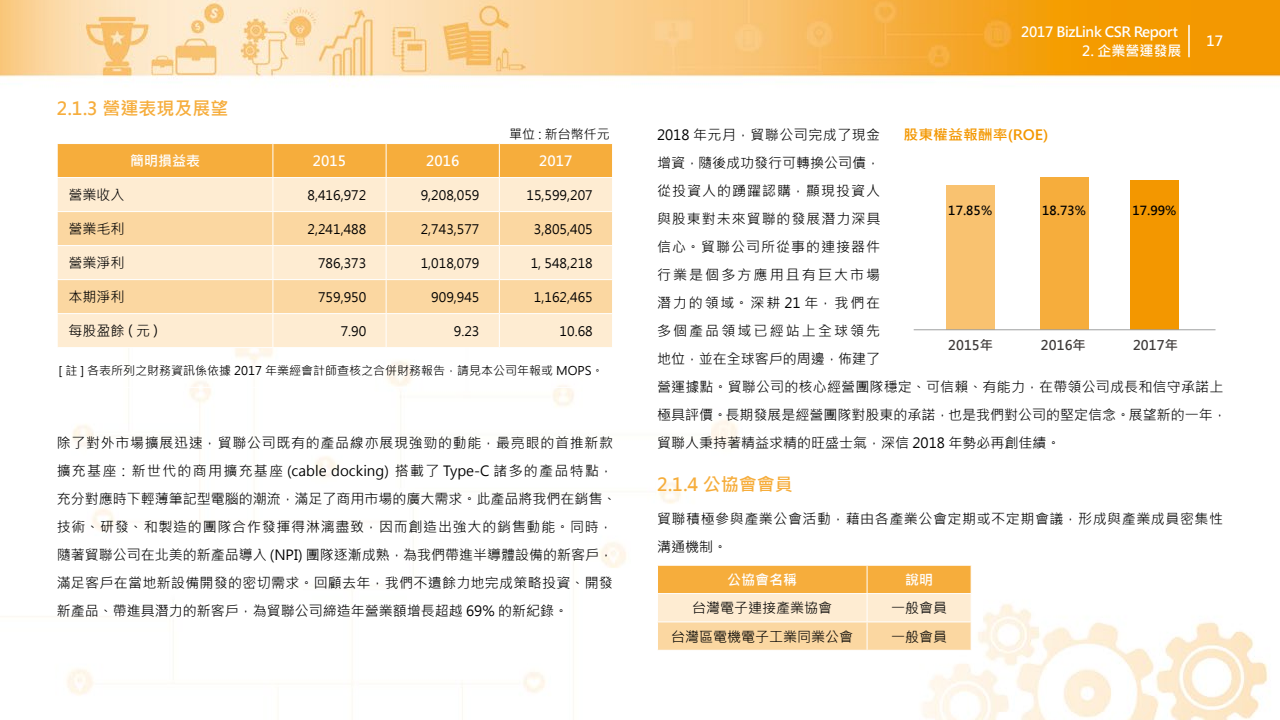
<style>
.page{position:relative;width:1280px;height:720px;background:#fff}
.page>*{position:absolute;margin:0;border:0;box-sizing:border-box;transform-origin:0 0}
.t1{font:700 18px "Microsoft Jheng Hei";color:#f6ad3c}
.t2{font:700 14.2px "Microsoft Jheng Hei";color:#f39700;scale:1.05 1}
.t3{font:14px/28px "Microsoft Jheng Hei";letter-spacing:.015em;color:#000}
.t4{font:14px/28px "Microsoft Jheng Hei";letter-spacing:.04em;color:#000}
.t5{font:700 14px "Microsoft Jheng Hei";color:#fff}
.t6{font:700 14px "Microsoft Jheng Hei";letter-spacing:-.025em;color:#fff}
.t7{font:700 13.3px "Microsoft Jheng Hei";color:#3e3a39}
.t8{font:13px "Microsoft Jheng Hei";color:#000}
.t9{font:700 12.4px "Microsoft Jheng Hei";color:#000}
.t10{font:12px "Microsoft Jheng Hei";color:#000}
</style>
<div class="page">
<img style="left:0;top:0;width:1280px;height:720px">
<div style="left:946px;top:185px;width:49px;height:145px;background:#f9c270"></div>
<div style="left:1040px;top:177px;width:48px;height:153px;background:#f6ad3c"></div>
<div style="left:1130px;top:181px;width:49px;height:149px;background:#f39700"></div>
<hr style="left:914px;top:329px;width:302px;height:1px;background:#9fa0a0">
<div style="left:58px;top:144px;width:554px;height:33px;background:#f6ad3c"></div>
<div style="left:58px;top:178px;width:554px;height:169px;background:#feecd2"></div>
<svg style="left:58px;top:212px;width:554px;height:101px;background:#fcdeb1"></svg>
<hr style="left:57px;top:143px;width:216px;height:1px;background:#fff">
<hr style="left:57px;top:144px;width:1px;height:33px;background:#fff">
<hr style="left:273px;top:143px;width:113px;height:1px;background:#fff">
<hr style="left:272px;top:144px;width:1px;height:33px;background:#fff">
<hr style="left:386px;top:143px;width:113px;height:1px;background:#fff">
<hr style="left:386px;top:144px;width:1px;height:33px;background:#fff">
<hr style="left:499px;top:143px;width:114px;height:1px;background:#fff">
<hr style="left:499px;top:144px;width:1px;height:33px;background:#fff">
<hr style="left:612px;top:144px;width:1px;height:33px;background:#fff">
<hr style="left:57px;top:177px;width:216px;height:1px;background:#fff">
<hr style="left:57px;top:178px;width:1px;height:33px;background:#fff">
<hr style="left:273px;top:177px;width:113px;height:1px;background:#fff">
<hr style="left:272px;top:178px;width:1px;height:33px;background:#fff">
<hr style="left:386px;top:177px;width:113px;height:1px;background:#fff">
<hr style="left:386px;top:178px;width:1px;height:33px;background:#fff">
<hr style="left:499px;top:177px;width:114px;height:1px;background:#fff">
<hr style="left:499px;top:178px;width:1px;height:33px;background:#fff">
<hr style="left:612px;top:178px;width:1px;height:33px;background:#fff">
<hr style="left:57px;top:211px;width:216px;height:1px;background:#fff">
<hr style="left:57px;top:212px;width:1px;height:33px;background:#fff">
<hr style="left:273px;top:211px;width:113px;height:1px;background:#fff">
<hr style="left:272px;top:212px;width:1px;height:33px;background:#fff">
<hr style="left:386px;top:211px;width:113px;height:1px;background:#fff">
<hr style="left:386px;top:212px;width:1px;height:33px;background:#fff">
<hr style="left:499px;top:211px;width:114px;height:1px;background:#fff">
<hr style="left:499px;top:212px;width:1px;height:33px;background:#fff">
<hr style="left:612px;top:212px;width:1px;height:33px;background:#fff">
<hr style="left:57px;top:245px;width:216px;height:1px;background:#fff">
<hr style="left:57px;top:246px;width:1px;height:33px;background:#fff">
<hr style="left:273px;top:245px;width:113px;height:1px;background:#fff">
<hr style="left:272px;top:246px;width:1px;height:33px;background:#fff">
<hr style="left:386px;top:245px;width:113px;height:1px;background:#fff">
<hr style="left:386px;top:246px;width:1px;height:33px;background:#fff">
<hr style="left:499px;top:245px;width:114px;height:1px;background:#fff">
<hr style="left:499px;top:246px;width:1px;height:33px;background:#fff">
<hr style="left:612px;top:246px;width:1px;height:33px;background:#fff">
<hr style="left:57px;top:279px;width:216px;height:1px;background:#fff">
<hr style="left:57px;top:280px;width:1px;height:33px;background:#fff">
<hr style="left:273px;top:279px;width:113px;height:1px;background:#fff">
<hr style="left:272px;top:280px;width:1px;height:33px;background:#fff">
<hr style="left:386px;top:279px;width:113px;height:1px;background:#fff">
<hr style="left:386px;top:280px;width:1px;height:33px;background:#fff">
<hr style="left:499px;top:279px;width:114px;height:1px;background:#fff">
<hr style="left:499px;top:280px;width:1px;height:33px;background:#fff">
<hr style="left:612px;top:280px;width:1px;height:33px;background:#fff">
<hr style="left:57px;top:313px;width:216px;height:1px;background:#fff">
<hr style="left:57px;top:314px;width:1px;height:33px;background:#fff">
<hr style="left:273px;top:313px;width:113px;height:1px;background:#fff">
<hr style="left:272px;top:314px;width:1px;height:33px;background:#fff">
<hr style="left:386px;top:313px;width:113px;height:1px;background:#fff">
<hr style="left:386px;top:314px;width:1px;height:33px;background:#fff">
<hr style="left:499px;top:313px;width:114px;height:1px;background:#fff">
<hr style="left:499px;top:314px;width:1px;height:33px;background:#fff">
<hr style="left:612px;top:314px;width:1px;height:33px;background:#fff">
<hr style="left:57px;top:347px;width:216px;height:1px;background:#fff">
<hr style="left:57px;top:348px;width:1px;height:39px;background:#fff">
<hr style="left:273px;top:347px;width:113px;height:1px;background:#fff">
<hr style="left:386px;top:347px;width:113px;height:1px;background:#fff">
<hr style="left:499px;top:347px;width:114px;height:1px;background:#fff">
<hr style="left:612px;top:348px;width:1px;height:39px;background:#fff">
<hr style="left:57px;top:387px;width:216px;height:1px;background:#fff">
<hr style="left:273px;top:387px;width:113px;height:1px;background:#fff">
<hr style="left:386px;top:387px;width:113px;height:1px;background:#fff">
<hr style="left:499px;top:387px;width:114px;height:1px;background:#fff">
<svg style="left:657px;top:565px;width:315px;height:85px;background:#fad295"></svg>
<hr style="left:657px;top:650px;width:210px;height:1px;background:#fff">
<hr style="left:867px;top:650px;width:105px;height:1px;background:#fff">
<hr style="left:1188px;top:25px;width:2px;height:32px;background:#fff">
<p class="t1" style="left:57px;top:97px;width:173px">2.1.3 營運表現及展望</p>
<p class="t8" style="left:509px;top:126px;width:102px">單位 : 新台幣仟元</p>
<p class="t5" style="left:130px;top:152px;width:71px">簡明損益表</p>
<p class="t5" style="left:313px;top:152px;width:35px">2015</p>
<p class="t5" style="left:426px;top:152px;width:35px">2016</p>
<p class="t5" style="left:539px;top:152px;width:35px">2017</p>
<p class="t3" style="left:69px;top:181px;width:57px">營業收入</p>
<p class="t8" style="left:308px;top:187px;width:60px">8,416,972</p>
<p class="t8" style="left:421px;top:187px;width:60px">9,208,059</p>
<p class="t8" style="left:526px;top:187px;width:68px">15,599,207</p>
<p class="t3" style="left:69px;top:215px;width:57px">營業毛利</p>
<p class="t8" style="left:308px;top:221px;width:60px">2,241,488</p>
<p class="t8" style="left:421px;top:221px;width:60px">2,743,577</p>
<p class="t8" style="left:534px;top:221px;width:60px">3,805,405</p>
<p class="t3" style="left:69px;top:249px;width:57px">營業淨利</p>
<p class="t8" style="left:318px;top:255px;width:50px">786,373</p>
<p class="t8" style="left:421px;top:255px;width:60px">1,018,079</p>
<p class="t8" style="left:531px;top:255px;width:64px">1, 548,218</p>
<p class="t3" style="left:69px;top:283px;width:57px">本期淨利</p>
<p class="t8" style="left:318px;top:289px;width:50px">759,950</p>
<p class="t8" style="left:431px;top:289px;width:50px">909,945</p>
<p class="t8" style="left:534px;top:289px;width:60px">1,162,465</p>
<p class="t3" style="left:69px;top:317px;width:91px">每股盈餘 ( 元 )</p>
<p class="t8" style="left:341px;top:323px;width:27px">7.90</p>
<p class="t8" style="left:454px;top:323px;width:27px">9.23</p>
<p class="t8" style="left:560px;top:323px;width:35px">10.68</p>
<p class="t10" style="left:59px;top:363px;width:546px">[ 註 ] 各表所列之財務資訊係依據 2017 年業經會計師查核之合併財務報告，請見本公司年報或 MOPS。</p>
<p class="t3" style="left:57px;top:429px;width:561px">除了對外市場擴展迅速，貿聯公司既有的產品線亦展現強勁的動能，最亮眼的首推新款擴充基座：新世代的商用擴充基座 (cable docking) 搭載了 Type-C 諸多的產品特點，充分對應時下輕薄筆記型電腦的潮流，滿足了商用市場的廣大需求。此產品將我們在銷售、技術、研發、和製造的團隊合作發揮得淋漓盡致，因而創造出強大的銷售動能。同時，隨著貿聯公司在北美的新產品導入 (NPI) 團隊逐漸成熟，為我們帶進半導體設備的新客戶，滿足客戶在當地新設備開發的密切需求。回顧去年，我們不遺餘力地完成策略投資、開發新產品、帶進具潛力的新客戶，為貿聯公司締造年營業額增長超越 69% 的新紀錄。</p>
<p class="t6" style="left:1021px;top:23px;width:159px">2017 BizLink CSR Report</p>
<p class="t5" style="left:1082px;top:42px;width:101px">2. 企業營運發展</p>
<p class="t5" style="left:1207px;top:32px;width:18px">17</p>
<p class="t3" style="left:657px;top:121px;width:571px">2018 年元月，貿聯公司完成了現金<br>增資，隨後成功發行可轉換公司債，<br>從投資人的踴躍認購，顯現投資人<br>與股東對未來貿聯的發展潛力深具<br>信心。貿聯公司所從事的連接器件<br>行業是個多方應用且有巨大市場<br>潛力的領域。深耕 21 年，我們在<br>多個產品領域已經站上全球領先<br>地位，並在全球客戶的周邊，佈建了<br>營運據點。貿聯公司的核心經營團隊穩定、可信賴、有能力，在帶領公司成長和信守承諾上極具評價。長期發展是經營團隊對股東的承諾，也是我們對公司的堅定信念。展望新的一年，貿聯人秉持著精益求精的旺盛士氣，深信 2018 年勢必再創佳績。</p>
<p class="t1" style="left:657px;top:473px;width:137px">2.1.4 公協會會員</p>
<p class="t4" style="left:657px;top:505px;width:568px">貿聯積極參與產業公會活動，藉由各產業公會定期或不定期會議，形成與產業成員密集性溝通機制。</p>
<p class="t5" style="left:727px;top:571px;width:71px">公協會名稱</p>
<p class="t5" style="left:905px;top:571px;width:29px">說明</p>
<p class="t3" style="left:692px;top:594px;width:141px">台灣電子連接產業協會</p>
<p class="t3" style="left:891px;top:594px;width:57px">一般會員</p>
<p class="t3" style="left:671px;top:622px;width:183px">台灣區電機電子工業同業公會</p>
<p class="t3" style="left:891px;top:622px;width:57px">一般會員</p>
<p class="t2" style="left:904px;top:126px;width:139px">股東權益報酬率(ROE)</p>
<p class="t9" style="left:948px;top:203px;width:45px">17.85%</p>
<p class="t9" style="left:1042px;top:203px;width:45px">18.73%</p>
<p class="t9" style="left:1132px;top:203px;width:45px">17.99%</p>
<p class="t7" style="left:948px;top:337px;width:46px">2015年</p>
<p class="t7" style="left:1041px;top:337px;width:46px">2016年</p>
<p class="t7" style="left:1133px;top:337px;width:46px">2017年</p>
</div>
